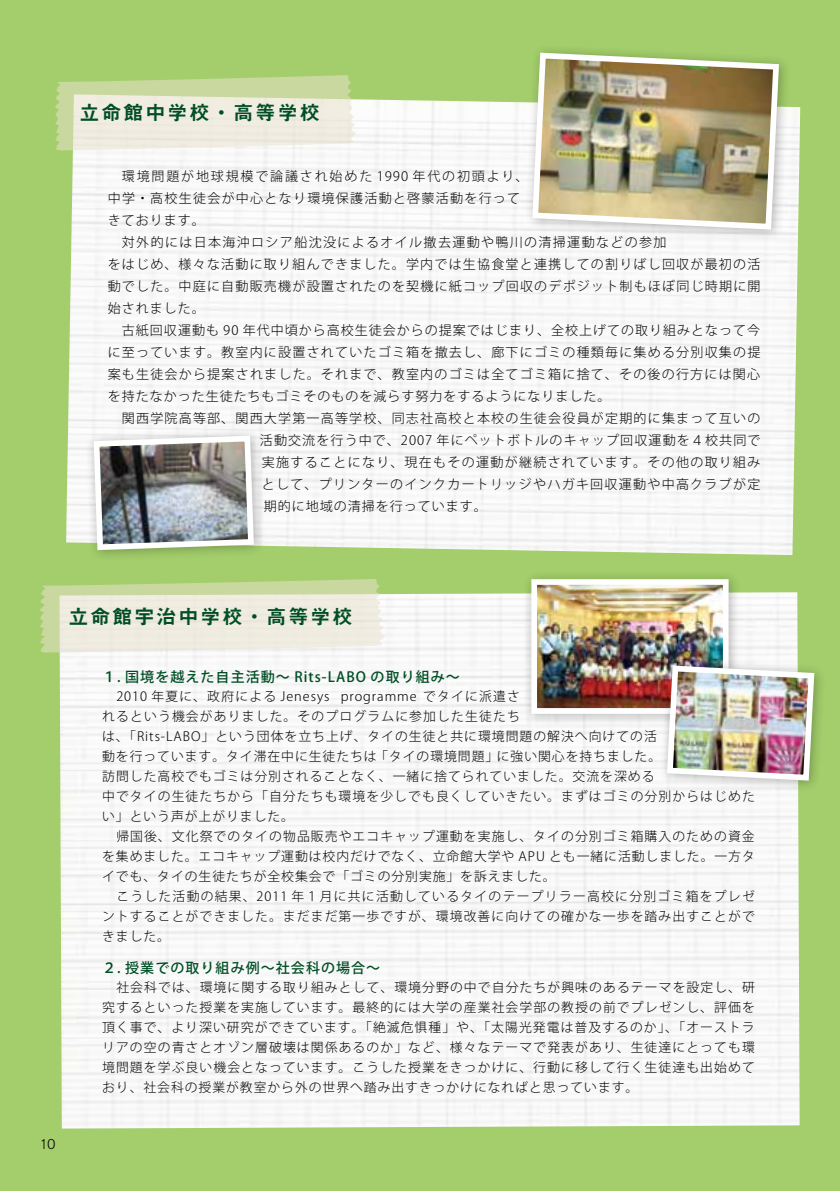
<style>
.page{position:relative;width:840px;height:1191px;background:#fff}
.page>*{position:absolute;margin:0;border:0;box-sizing:border-box;transform-origin:0 0}
.t1{font:20px "Midashi Go Pro MB31";letter-spacing:.1em;color:#004e25}
.t2{font:500 14px "Koz Go Pro";letter-spacing:.075em;color:#004e25}
.t3{font:300 14px "Akzidenz Grotesk";color:#000}
.t4{font:300 13px/22px "Koz Go Pro";letter-spacing:.095em;color:#000}
.t5{font:300 13px "Koz Go Pro";letter-spacing:.075em;color:#000}
.t6{font:300 12.8px/20px "Koz Go Pro";letter-spacing:.08em;color:#000;text-align:justify}
</style>
<div class="page">
<div style="left:0;top:0;width:839px;height:1191px;background:#a3ce6b"></div>
<img style="left:66px;top:99px;width:733px;height:456px">
<div style="left:522px;top:43px;width:268px;height:198px;background:#000;opacity:.28"></div>
<img style="left:529px;top:50px;width:252px;height:182px">
<div style="left:84px;top:426px;width:181px;height:136px;background:#000;opacity:.28"></div>
<img style="left:91px;top:433px;width:165px;height:120px">
<div style="left:59px;top:592px;width:740px;height:536px;background:#f8f8f8"></div>
<svg style="left:55px;top:75px;width:301px;height:75px;background:#e0e4c7"></svg>
<svg style="left:39px;top:579px;width:347px;height:73px;background:#e2e5cc"></svg>
<div style="left:521px;top:570px;width:219px;height:156px;background:#000;opacity:.28"></div>
<img style="left:538px;top:586px;width:183px;height:121px">
<div style="left:531px;top:579px;width:197px;height:135px;border:6px solid #fff"></div>
<div style="left:657px;top:656px;width:168px;height:135px;background:#000;opacity:.28"></div>
<img style="left:663px;top:662px;width:153px;height:121px">
<h1 class="t1" style="left:79px;top:96px;width:241px">立命館中学校・高等学校</h1>
<p class="t4" style="left:108px;top:166px;width:422px;text-indent:14px">環境問題が地球規模で論議され始めた 1990 年代の初頭より、中学・高校生徒会が中心となり環境保護活動と啓蒙活動を行ってきております。</p>
<p class="t4" style="left:108px;top:232px;width:654px;text-indent:14px">対外的には日本海沖ロシア船沈没によるオイル撤去運動や鴨川の清掃運動などの参加<br>をはじめ、様々な活動に取り組んできました。学内では生協食堂と連携しての割りばし回収が最初の活動でした。中庭に自動販売機が設置されたのを契機に紙コップ回収のデポジット制もほぼ同じ時期に開始されました。</p>
<p class="t4" style="left:108px;top:320px;width:653px;text-align:justify;text-indent:14px">古紙回収運動も 90 年代中頃から高校生徒会からの提案ではじまり、全校上げての取り組みとなって今に至っています。教室内に設置されていたゴミ箱を撤去し、廊下にゴミの種類毎に集める分別収集の提案も生徒会から提案されました。それまで、教室内のゴミは全てゴミ箱に捨て、その後の行方には関心を持たなかった生徒たちもゴミそのものを減らす努力をするようになりました。</p>
<p class="t4" style="left:122px;top:408px;width:639px">関西学院高等部、関西大学第一高等学校、同志社高校と本校の生徒会役員が定期的に集まって互いの</p>
<p class="t4" style="left:260px;top:430px;width:502px">活動交流を行う中で、2007 年にペットボトルのキャップ回収運動を４校共同で</p>
<p class="t4" style="left:262px;top:452px;width:500px">実施することになり、現在もその運動が継続されています。その他の取り組み</p>
<p class="t4" style="left:262px;top:474px;width:500px">として、プリンターのインクカートリッジやハガキ回収運動や中高クラブが定</p>
<p class="t5" style="left:264px;top:498px;width:224px">期的に地域の清掃を行っています。</p>
<h1 class="t1" style="left:68px;top:600px;width:286px">立命館宇治中学校・高等学校</h1>
<p class="t2" style="left:102px;top:667px;width:359px">１. 国境を越えた自主活動〜 Rits-LABO の取り組み〜</p>
<p class="t6" style="left:102px;top:686px;width:653px;text-align:left;text-indent:14px">2010 年夏に、政府による Jenesys programme でタイに派遣さ<br>れるという機会がありました。そのプログラムに参加した生徒たち<br>は、「Rits-LABO」という団体を立ち上げ、タイの生徒と共に環境問題の解決へ向けての活<br>動を行っています。タイ滞在中に生徒たちは「タイの環境問題」に強い関心を持ちました。<br>訪問した高校でもゴミは分別されることなく、一緒に捨てられていました。交流を深める<br>中でタイの生徒たちから「自分たちも環境を少しでも良くしていきたい。まずはゴミの分別からはじめたい」という声が上がりました。</p>
<p class="t6" style="left:102px;top:826px;width:653px;text-indent:14px">帰国後、文化祭でのタイの物品販売やエコキャップ運動を実施し、タイの分別ゴミ箱購入のための資金を集めました。エコキャップ運動は校内だけでなく、立命館大学や APU とも一緒に活動しました。一方タイでも、タイの生徒たちが全校集会で「ゴミの分別実施」を訴えました。</p>
<p class="t6" style="left:102px;top:886px;width:653px;text-indent:14px">こうした活動の結果、2011 年１月に共に活動しているタイのテープリラー高校に分別ゴミ箱をプレゼントすることができました。まだまだ第一歩ですが、環境改善に向けての確かな一歩を踏み出すことができました。</p>
<p class="t2" style="left:102px;top:959px;width:279px">２. 授業での取り組み例〜社会科の場合〜</p>
<p class="t6" style="left:102px;top:977px;width:654px;text-indent:14px">社会科では、環境に関する取り組みとして、環境分野の中で自分たちが興味のあるテーマを設定し、研究するといった授業を実施しています。最終的には大学の産業社会学部の教授の前でプレゼンし、評価を頂く事で、より深い研究ができています。「絶滅危惧種」や、「太陽光発電は普及するのか」、「オーストラリアの空の青さとオゾン層破壊は関係あるのか」など、様々なテーマで発表があり、生徒達にとっても環境問題を学ぶ良い機会となっています。こうした授業をきっかけに、行動に移して行く生徒達も出始めており、社会科の授業が教室から外の世界へ踏み出すきっかけになればと思っています。</p>
<p class="t3" style="left:40px;top:1136px;width:17px">10</p>
</div>
